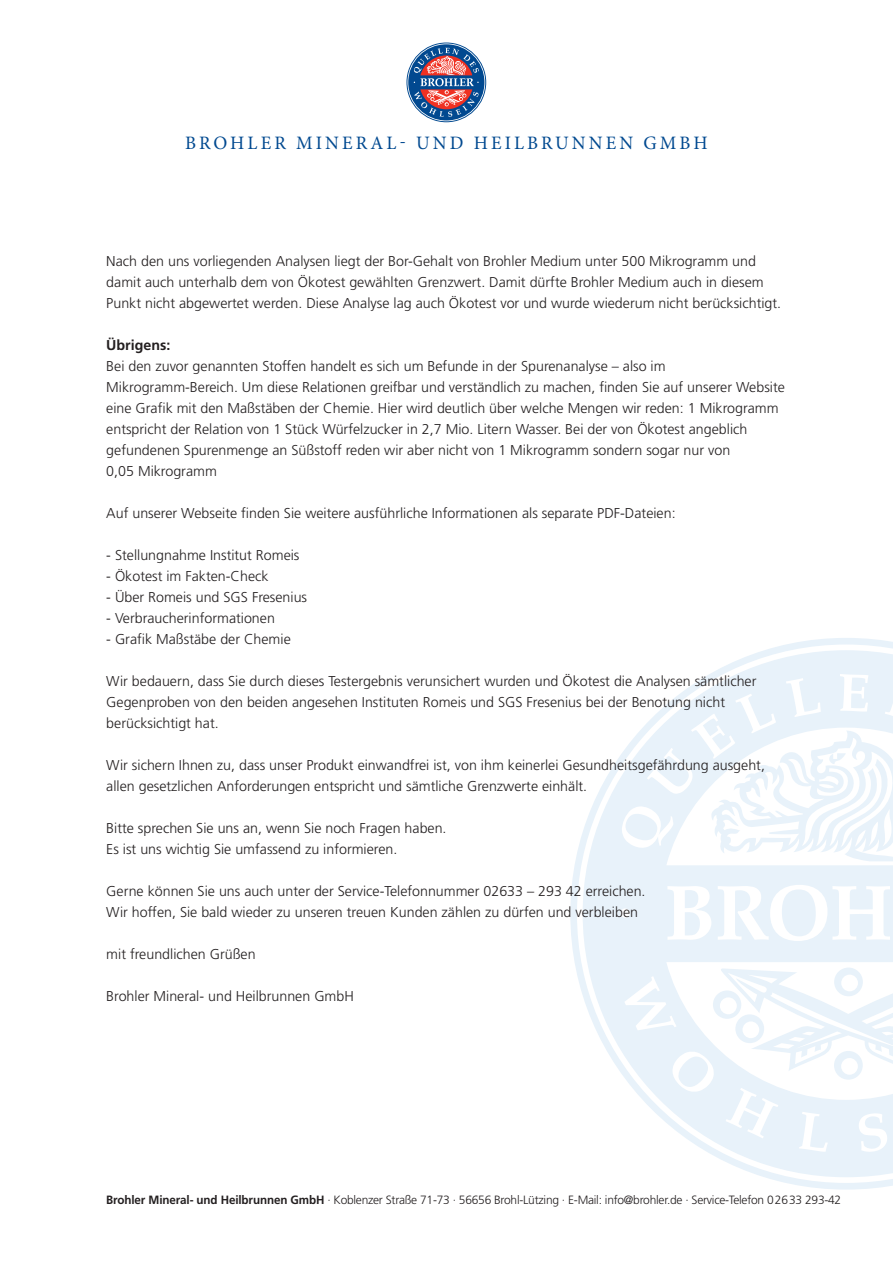
<style>
.page{position:relative;width:893px;height:1263px;background:#fff}
.page>*{position:absolute;margin:0;border:0;box-sizing:border-box;transform-origin:0 0}
.t1{font:19.05px "Minion Pro";letter-spacing:.165em;color:#014990}
.t2{font:300 14.25px/21px "Frutiger LT Pro";color:#231f20}
.t3{font:700 14.25px "Frutiger LT Pro";color:#231f20}
.t4{font:300 12px "Frutiger LT Pro";letter-spacing:-.02em;color:#231f20}
.s1{font-weight:700}
</style>
<div class="page">
<svg style="left:570px;top:638px;width:323px;height:551px"></svg>
<svg style="left:583px;top:650px;width:310px;height:527px;fill:#e8f2fa"></svg>
<svg style="left:711px;top:730px;width:182px;height:131px"></svg>
<svg style="left:713px;top:967px;width:180px;height:113px"></svg>
<svg style="left:406px;top:43px;width:80px;height:79px"></svg>
<svg style="left:407px;top:43px;width:78px;height:78px"></svg>
<div style="left:408px;top:44px;width:76px;height:76px;background:#014990;border-radius:50%"></div>
<svg style="left:414px;top:48px;width:65px;height:69px"></svg>
<h1 class="t1" style="left:185px;top:130px;width:524px">BROHLER MINERAL- UND HEILBRUNNEN GMBH</h1>
<p class="t2" style="left:106px;top:250px;width:676px">Nach den uns vorliegenden Analysen liegt der Bor-Gehalt von Brohler Medium unter 500 Mikrogramm und damit auch unterhalb dem von Ökotest gewählten Grenzwert. Damit dürfte Brohler Medium auch in diesem<br>Punkt nicht abgewertet werden. Diese Analyse lag auch Ökotest vor und wurde wiederum nicht berücksichtigt.</p>
<p class="t3" style="left:106px;top:336px;width:66px">Übrigens:</p>
<p class="t2" style="left:106px;top:355px;width:680px">Bei den zuvor genannten Stoffen handelt es sich um Befunde in der Spurenanalyse – also im Mikrogramm-Bereich. Um diese Relationen greifbar und verständlich zu machen, finden Sie auf unserer Website eine Grafik mit den Maßstäben der Chemie. Hier wird deutlich über welche Mengen wir reden: 1 Mikrogramm entspricht der Relation von 1 Stück Würfelzucker in 2,7 Mio. Litern Wasser. Bei der von Ökotest angeblich gefundenen Spurenmenge an Süßstoff reden wir aber nicht von 1 Mikrogramm sondern sogar nur von<br>0,05 Mikrogramm</p>
<p class="t2" style="left:106px;top:502px;width:571px">Auf unserer Webseite finden Sie weitere ausführliche Informationen als separate PDF-Dateien:</p>
<p class="t2" style="left:106px;top:544px;width:195px">- Stellungnahme Institut Romeis</p>
<p class="t2" style="left:106px;top:565px;width:164px">- Ökotest im Fakten-Check</p>
<p class="t2" style="left:106px;top:586px;width:202px">- Über Romeis und SGS Fresenius</p>
<p class="t2" style="left:106px;top:608px;width:170px">- Verbraucherinformationen</p>
<p class="t2" style="left:106px;top:629px;width:186px">- Grafik Maßstäbe der Chemie</p>
<p class="t2" style="left:106px;top:671px;width:652px">Wir bedauern, dass Sie durch dieses Testergebnis verunsichert wurden und Ökotest die Analysen sämtlicher<br>Gegenproben von den beiden angesehen Instituten Romeis und SGS Fresenius bei der Benotung nicht berücksichtigt hat.</p>
<p class="t2" style="left:106px;top:755px;width:660px">Wir sichern Ihnen zu, dass unser Produkt einwandfrei ist, von ihm keinerlei Gesundheitsgefährdung ausgeht, allen gesetzlichen Anforderungen entspricht und sämtliche Grenzwerte einhält.</p>
<p class="t2" style="left:106px;top:818px;width:342px">Bitte sprechen Sie uns an, wenn Sie noch Fragen haben.<br>Es ist uns wichtig Sie umfassend zu informieren.</p>
<p class="t2" style="left:106px;top:881px;width:541px">Gerne können Sie uns auch unter der Service-Telefonnummer 02633 – 293 42 erreichen.<br>Wir hoffen, Sie bald wieder zu unseren treuen Kunden zählen zu dürfen und verbleiben</p>
<p class="t2" style="left:106px;top:944px;width:151px">mit freundlichen Grüßen</p>
<p class="t2" style="left:106px;top:985px;width:249px">Brohler Mineral- und Heilbrunnen GmbH</p>
<p class="t4" style="left:106px;top:1193px;width:736px"><span class="s1">Brohler Mineral- und Heilbrunnen GmbH</span> · Koblenzer Straße 71-73 · 56656 Brohl-Lützing · E-Mail: info@brohler.de · Service-Telefon 0 26 33 293-42</p>
</div>
